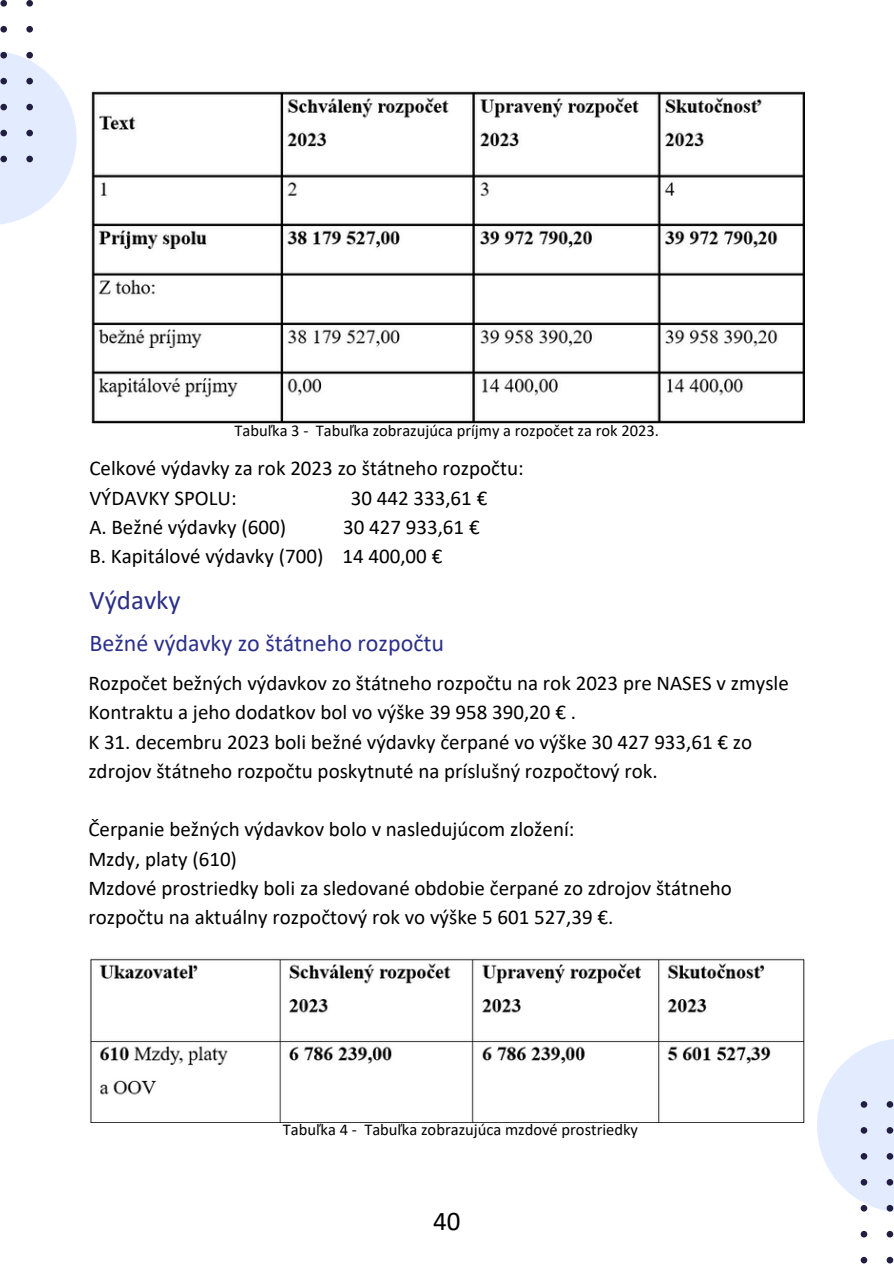
<style>
.page{position:relative;width:894px;height:1264px;background:#fff}
.page>*{position:absolute;margin:0;border:0;box-sizing:border-box;transform-origin:0 0}
.t1{font:27px "Calibri";color:#2c2f89}
.t2{font:27px "Calibri";color:#000}
.t3{font:24px "Calibri";color:#2c2f89}
.t4{font:21px/29.2px "Calibri";color:#000}
.t5{font:16.5px "Calibri";color:#000}
</style>
<div class="page">
<svg style="left:817px;top:1039px;width:76px;height:173px"></svg>
<svg style="left:860px;top:1230px;width:7px;height:7px"></svg>
<svg style="left:886px;top:1230px;width:7px;height:7px"></svg>
<svg style="left:860px;top:1256px;width:7px;height:7px"></svg>
<svg style="left:886px;top:1256px;width:7px;height:7px"></svg>
<svg style="left:0;top:51px;width:77px;height:174px"></svg>
<div style="left:26px;top:26px;width:7px;height:7px;background:#221e41;border-radius:50%"></div>
<div style="left:0;top:26px;width:7px;height:7px;background:#221e41;border-radius:50%"></div>
<div style="left:26px;top:0;width:7px;height:7px;background:#221e41;border-radius:50%"></div>
<svg style="left:0;top:0;width:7px;height:7px"></svg>
<img style="left:91px;top:91px;width:713px;height:332px">
<img style="left:90px;top:958px;width:714px;height:164px">
<p class="t5" style="left:234px;top:424px;width:426px">Tabuľka 3 - Tabuľka zobrazujúca príjmy a rozpočet za rok 2023.</p>
<h3 class="t4" style="left:89px;top:455px;width:436px">Celkové výdavky za rok 2023 zo štátneho rozpočtu:<br>VÝDAVKY SPOLU:</h3>
<h3 class="t4" style="left:350px;top:485px;width:138px">30 442 333,61 €</h3>
<h3 class="t4" style="left:89px;top:514px;width:198px">A. Bežné výdavky (600)</h3>
<h3 class="t4" style="left:89px;top:514px;width:391px;text-indent:253px">30 427 933,61 €<br>B. Kapitálové výdavky (700) 14 400,00 €</h3>
<h1 class="t1" style="left:89px;top:588px;width:93px">Výdavky</h1>
<h2 class="t3" style="left:89px;top:632px;width:356px">Bežné výdavky zo štátneho rozpočtu</h2>
<h3 class="t4" style="left:88px;top:670px;width:701px">Rozpočet bežných výdavkov zo štátneho rozpočtu na rok 2023 pre NASES v zmysle Kontraktu a jeho dodatkov bol vo výške 39 958 390,20 € .<br>K 31. decembru 2023 boli bežné výdavky čerpané vo výške 30 427 933,61 € zo zdrojov štátneho rozpočtu poskytnuté na príslušný rozpočtový rok.</h3>
<h3 class="t4" style="left:88px;top:816px;width:645px">Čerpanie bežných výdavkov bolo v nasledujúcom zložení:<br>Mzdy, platy (610)<br>Mzdové prostriedky boli za sledované obdobie čerpané zo zdrojov štátneho rozpočtu na aktuálny rozpočtový rok vo výške 5 601 527,39 €.</h3>
<p class="t5" style="left:283px;top:1122px;width:356px">Tabuľka 4 - Tabuľka zobrazujúca mzdové prostriedky</p>
<p class="t2" style="left:433px;top:1209px;width:29px">40</p>
</div>
